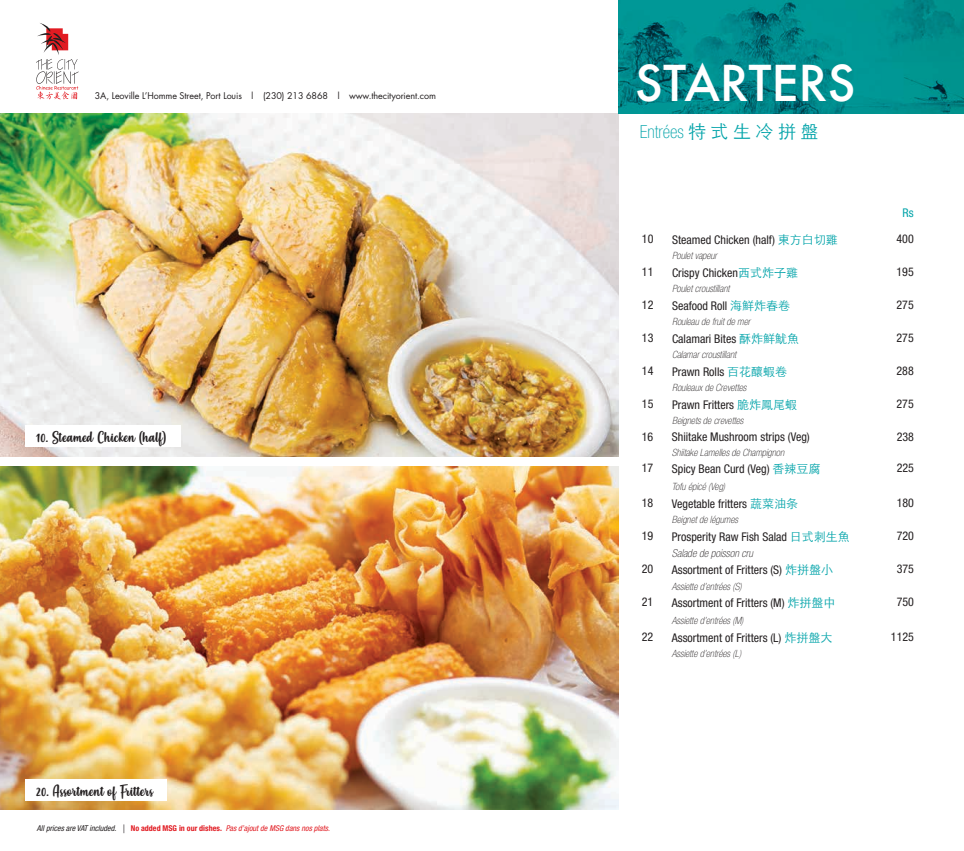
<style>
.page{position:relative;width:964px;height:851px;background:#fff}
.page>*{position:absolute;margin:0;border:0;box-sizing:border-box;transform-origin:0 0}
.t1{font:500 48px "Futura";color:#fff}
.t2{font:100 condensed 18px "Helvetica Neue LT Std";color:#00a3a9}
.t3{font:14px "Misses";color:#231f20}
.t4{font:condensed 12px "Helvetica Neue LT Std";color:#231f20}
.t5{font:condensed 12px "Helvetica Neue LT Std";color:#00a3a9}
.t6{font:italic 100 condensed 11px "Helvetica Neue LT Std";color:#231f20}
.t7{font:italic 100 condensed 10px "Helvetica Neue LT Std";color:#231f20}
.t8{font:9px "Futura";letter-spacing:-.01em;color:#231f20}
.t9{font:italic condensed 8px "Helvetica Neue LT Std";color:#e11b22}
.s1{color:#231f20}
.s2{font-weight:700;font-style:normal}
.s3{font-style:normal}
.s4{font-family:"ST Heiti SC";font-weight:300;font-stretch:normal}
.s5{font-family:"ST Heiti SC";font-weight:300;font-stretch:normal;color:#00a3a9}
</style>
<div class="page">
<svg style="left:36px;top:23px;width:43px;height:76px"></svg>
<img style="left:0;top:466px;width:618px;height:343px">
<div style="left:26px;top:779px;width:141px;height:22px;background:#fff"></div>
<img style="left:0;top:113px;width:618px;height:343px">
<div style="left:26px;top:425px;width:155px;height:22px;background:#fff"></div>
<img style="left:618px;top:0;width:346px;height:113px">
<p class="t8" style="left:95px;top:90px;width:343px">3A, Leoville L’Homme Street, Port Louis | (230) 213 6868 | www.thecityorient.com</p>
<p class="t3" style="left:36px;top:427px;width:132px">10. Steamed Chicken (half)</p>
<p class="t3" style="left:36px;top:781px;width:119px">20. Assortment of Fritters</p>
<p class="t9" style="left:37px;top:823px;width:295px"><span class="s1">All prices are VAT included. |</span> <span class="s2">No added MSG in our dishes.</span> Pas d’ajout de MSG dans nos plats<span class="s3">.</span></p>
<h1 class="t1" style="left:635px;top:50px;width:222px">STARTERS</h1>
<h2 class="t2" style="left:640px;top:121px;width:180px">Entrées <span class="s4">特 式 生 冷 拼 盤</span></h2>
<p class="t5" style="left:902px;top:205px;width:13px">Rs</p>
<p class="t4" style="left:642px;top:232px;width:13px">10</p>
<p class="t4" style="left:672px;top:233px;width:167px">Steamed Chicken (half) <span class="s5">東方白切雞</span></p>
<p class="t4" style="left:896px;top:232px;width:19px">400</p>
<p class="t7" style="left:672px;top:250px;width:46px">Poulet vapeur</p>
<p class="t4" style="left:642px;top:265px;width:13px">11</p>
<p class="t4" style="left:672px;top:266px;width:127px">Crispy Chicken<span class="s5">西式炸子雞</span></p>
<p class="t4" style="left:896px;top:265px;width:19px">195</p>
<p class="t7" style="left:672px;top:283px;width:59px">Poulet croustillant</p>
<p class="t4" style="left:642px;top:298px;width:13px">12</p>
<p class="t4" style="left:672px;top:299px;width:120px">Seafood Roll <span class="s5">海鮮炸春卷</span></p>
<p class="t4" style="left:896px;top:298px;width:19px">275</p>
<p class="t7" style="left:672px;top:316px;width:80px">Rouleau de fruit de mer</p>
<p class="t4" style="left:642px;top:330px;width:13px">13</p>
<p class="t4" style="left:672px;top:331px;width:129px">Calamari Bites <span class="s5">酥炸鮮魷魚</span></p>
<p class="t4" style="left:896px;top:330px;width:19px">275</p>
<p class="t7" style="left:672px;top:349px;width:66px">Calamar croustillant</p>
<p class="t4" style="left:642px;top:363px;width:13px">14</p>
<p class="t4" style="left:672px;top:364px;width:117px">Prawn Rolls <span class="s5">百花釀蝦卷</span></p>
<p class="t4" style="left:896px;top:363px;width:19px">288</p>
<p class="t7" style="left:672px;top:381px;width:76px">Rouleaux de Crevettes</p>
<p class="t4" style="left:642px;top:396px;width:13px">15</p>
<p class="t4" style="left:672px;top:397px;width:126px">Prawn Fritters <span class="s5">脆炸鳳尾蝦</span></p>
<p class="t4" style="left:896px;top:396px;width:19px">275</p>
<p class="t7" style="left:672px;top:414px;width:73px">Beignets de crevettes</p>
<p class="t4" style="left:642px;top:429px;width:13px">16</p>
<p class="t4" style="left:672px;top:429px;width:139px">Shiitake Mushroom strips (Veg)</p>
<p class="t4" style="left:896px;top:429px;width:19px">238</p>
<p class="t7" style="left:672px;top:446px;width:114px">Shiitake Lamelles de Champignon</p>
<p class="t4" style="left:642px;top:461px;width:13px">17</p>
<p class="t4" style="left:672px;top:462px;width:150px">Spicy Bean Curd (Veg) <span class="s5">香辣豆腐</span></p>
<p class="t4" style="left:896px;top:461px;width:19px">225</p>
<p class="t7" style="left:672px;top:481px;width:55px">Tofu épicé (Veg)</p>
<p class="t4" style="left:642px;top:495px;width:13px">18</p>
<p class="t4" style="left:672px;top:496px;width:128px">Vegetable fritters <span class="s5">蔬菜油条</span></p>
<p class="t4" style="left:896px;top:495px;width:19px">180</p>
<p class="t7" style="left:672px;top:514px;width:68px">Beignet de légumes</p>
<p class="t4" style="left:642px;top:528px;width:13px">19</p>
<p class="t4" style="left:672px;top:529px;width:180px">Prosperity Raw Fish Salad <span class="s5">日式刺生魚</span></p>
<p class="t4" style="left:896px;top:528px;width:19px">720</p>
<p class="t6" style="left:672px;top:546px;width:83px">Salade de poisson cru</p>
<p class="t4" style="left:642px;top:562px;width:13px">20</p>
<p class="t4" style="left:672px;top:563px;width:163px">Assortment of Fritters (S) <span class="s5">炸拼盤小</span></p>
<p class="t4" style="left:896px;top:562px;width:19px">375</p>
<p class="t7" style="left:672px;top:580px;width:71px">Assiette d’entrées (S)</p>
<p class="t4" style="left:642px;top:595px;width:13px">21</p>
<p class="t4" style="left:672px;top:596px;width:165px">Assortment of Fritters (M) <span class="s5">炸拼盤中</span></p>
<p class="t4" style="left:896px;top:595px;width:19px">750</p>
<p class="t7" style="left:672px;top:614px;width:73px">Assiette d’entrées (M)</p>
<p class="t4" style="left:642px;top:629px;width:13px">22</p>
<p class="t4" style="left:672px;top:630px;width:162px">Assortment of Fritters (L) <span class="s5">炸拼盤大</span></p>
<p class="t4" style="left:891px;top:629px;width:25px">1125</p>
<p class="t7" style="left:672px;top:647px;width:71px">Assiette d’entrées (L)</p>
</div>
